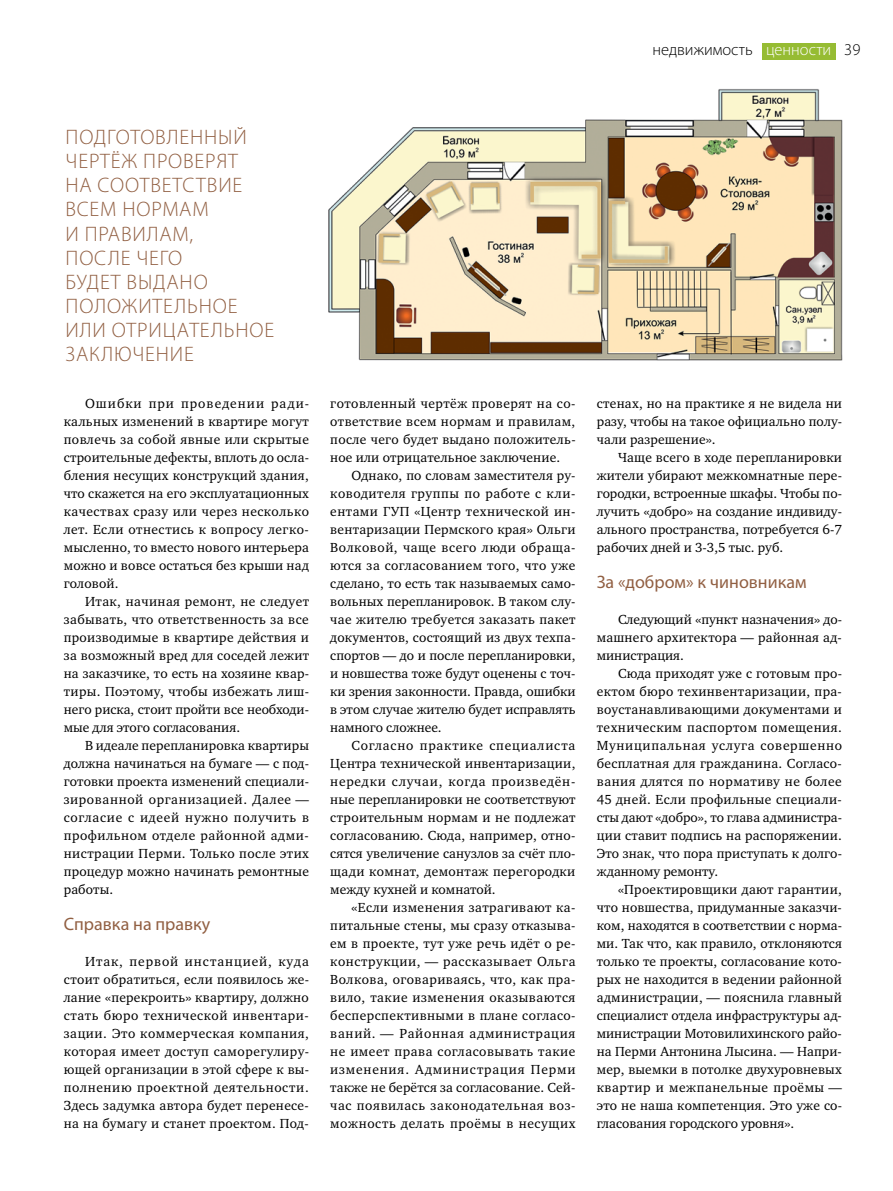
<style>
.page{position:relative;width:893px;height:1191px;background:#fff}
.page>*{position:absolute;margin:0;border:0;box-sizing:border-box;transform-origin:0 0}
.t1{font:300 21px/24px "Myriad Pro";letter-spacing:.12em;color:#915f42}
.t2{font:18px "Myriad Pro";color:#915f42}
.t3{font:300 16.5px "Myriad Pro";color:#000}
.t4{font:13.5px/18px "Charter ITC";letter-spacing:.01em;color:#000;text-align:justify}
.s1{color:#fff}
</style>
<div class="page">
<div style="left:762px;top:43px;width:73px;height:16px;background:#96bc33"></div>
<img style="left:328px;top:89px;width:515px;height:272px">
<p class="t3" style="left:652px;top:40px;width:210px">недвижимость <span class="s1">ценности</span> 39</p>
<h1 class="t1" style="left:66px;top:125px;width:27px">Подготов</h1>
<h1 class="t1" style="left:167px;top:125px;width:81px">ленный</h1>
<h1 class="t1" style="left:66px;top:149px;width:91px">чертёж пров</h1>
<h1 class="t1" style="left:195px;top:149px;width:23px">ерят</h1>
<h1 class="t1" style="left:66px;top:173px;width:27px">насоотв</h1>
<h1 class="t1" style="left:162px;top:173px;width:24px">етстви</h1>
<h1 class="t1" style="left:233px;top:173px;width:11px">е</h1>
<h1 class="t1" style="left:66px;top:197px;width:86px">всем нормам и прави</h1>
<h1 class="t1" style="left:147px;top:221px;width:48px">лам,</h1>
<h1 class="t1" style="left:66px;top:245px;width:14px">пос</h1>
<h1 class="t1" style="left:66px;top:245px;width:173px;text-indent:42px">ле чего<br>будет выдано положительное или отри</h1>
<h1 class="t1" style="left:66px;top:317px;width:210px;text-indent:97px">цательное заключение</h1>
<p class="t4" style="left:64px;top:394px;width:247px;text-indent:21px">Ошибки при проведении ради&shy;кальных изменений в квартире могут повлечь за собой явные или скрытые строительные дефекты, вплоть до осла&shy;бления несущих конструкций здания, что скажется на его эксплуатационных качествах сразу или через несколько лет. Если отнестись к вопросу легко&shy;мысленно, то вместо нового интерьера можно и вовсе остаться без крыши над головой.</p>
<p class="t4" style="left:64px;top:592px;width:247px;text-indent:21px">Итак, начиная ремонт, не следует забывать, что ответственность за все производимые в квартире действия и за возможный вред для соседей лежит на заказчике, то есть на хозяине квар&shy;тиры. Поэтому, чтобы избежать лиш&shy;него риска, стоит пройти все необходи&shy;мые для этого согласования.</p>
<p class="t4" style="left:64px;top:736px;width:247px;text-indent:21px">В идеале перепланировка квартиры должна начинаться на бумаге — с под&shy;готовки проекта изменений специали&shy;зированной организацией. Далее — согласие с идеей нужно получить в профильном отделе районной адми&shy;нистрации Перми. Только после этих процедур можно начинать ремонтные работы.</p>
<h2 class="t2" style="left:64px;top:913px;width:148px">Справка на правку</h2>
<p class="t4" style="left:64px;top:952px;width:247px;text-indent:21px">Итак, первой инстанцией, куда стоит обратиться, если появилось же&shy;лание «перекроить» квартиру, должно стать бюро технической инвентари&shy;зации. Это коммерческая компания, которая имеет доступ саморегулиру&shy;ющей организации в этой сфере к вы&shy;полнению проектной деятельности.<br>Здесь задумка автора будет перенесе&shy;на на бумагу и станет проектом. Под-</p>
<p class="t4" style="left:330px;top:394px;width:247px">готовленный чертёж проверят на со&shy;ответствие всем нормам и правилам, после чего будет выдано положитель&shy;ное или отрицательное заключение.</p>
<p class="t4" style="left:330px;top:466px;width:247px;text-indent:21px">Однако, по словам заместителя ру&shy;ководителя группы по работе с кли&shy;ентами ГУП «Центр технической ин&shy;вентаризации Пермского края» Ольги Волковой, чаще всего люди обраща&shy;ются за согласованием того, что уже сделано, то есть так называемых само&shy;вольных перепланировок. В таком слу&shy;чае жителю требуется заказать пакет документов, состоящий из двух техпа&shy;спортов — до и после перепланировки, и новшества тоже будут оценены с точ&shy;ки зрения законности. Правда, ошибки в этом случае жителю будет исправлять намного сложнее.</p>
<p class="t4" style="left:330px;top:736px;width:247px;text-indent:21px">Согласно практике специалиста Центра технической инвентаризации, нередки случаи, когда произведён&shy;ные перепланировки не соответствуют строительным нормам и не подлежат согласованию. Сюда, например, отно&shy;сятся увеличение санузлов за счёт пло&shy;щади комнат, демонтаж перегородки между кухней и комнатой.</p>
<p class="t4" style="left:330px;top:898px;width:247px;text-indent:21px">«Если изменения затрагивают ка&shy;питальные стены, мы сразу отказыва&shy;ем в проекте, тут уже речь идёт о ре&shy;конструкции, — рассказывает Ольга Волкова, оговариваясь, что, как пра&shy;вило, такие изменения оказываются бесперспективными в плане согласо&shy;ваний. — Районная администрация не имеет права согласовывать такие изменения. Администрация Перми также не берётся за согласование. Сей&shy;час появилась законодательная воз&shy;можность делать проёмы в несущих</p>
<p class="t4" style="left:597px;top:394px;width:247px">стенах, но на практике я не видела ни разу, чтобы на такое официально полу&shy;чали разрешение».</p>
<p class="t4" style="left:597px;top:448px;width:247px;text-indent:21px">Чаще всего в ходе перепланировки жители убирают межкомнатные пере&shy;городки, встроенные шкафы. Чтобы по&shy;лучить «добро» на создание индивиду&shy;ального пространства, потребуется 6-7 рабочих дней и 3-3,5 тыс. руб.</p>
<h2 class="t2" style="left:597px;top:571px;width:211px">За «добром» к чиновникам</h2>
<p class="t4" style="left:597px;top:610px;width:247px;text-indent:21px">Следующий «пункт назначения» до&shy;машнего архитектора — районная ад&shy;министрация.</p>
<p class="t4" style="left:597px;top:664px;width:247px;text-indent:21px">Сюда приходят уже с готовым про&shy;ектом бюро техинвентаризации, пра&shy;воустанавливающими документами и техническим паспортом помещения.<br>Муниципальная услуга совершенно бесплатная для гражданина. Согласо&shy;вания длятся по нормативу не более 45 дней. Если профильные специали&shy;сты дают «добро», то глава администра&shy;ции ставит подпись на распоряжении.<br>Это знак, что пора приступать к долго&shy;жданному ремонту.</p>
<p class="t4" style="left:597px;top:880px;width:247px;text-indent:21px">«Проектировщики дают гарантии, что новшества, придуманные заказчи&shy;ком, находятся в соответствии с норма&shy;ми. Так что, как правило, отклоняются только те проекты, согласование кото&shy;рых не находится в ведении районной администрации, — пояснила главный специалист отдела инфраструктуры ад&shy;министрации Мотовилихинского райо&shy;на Перми Антонина Лысина. — Напри&shy;мер, выемки в потолке двухуровневых квартир и межпанельные проёмы — это не наша компетенция. Это уже со&shy;гласования городского уровня».</p>
</div>
